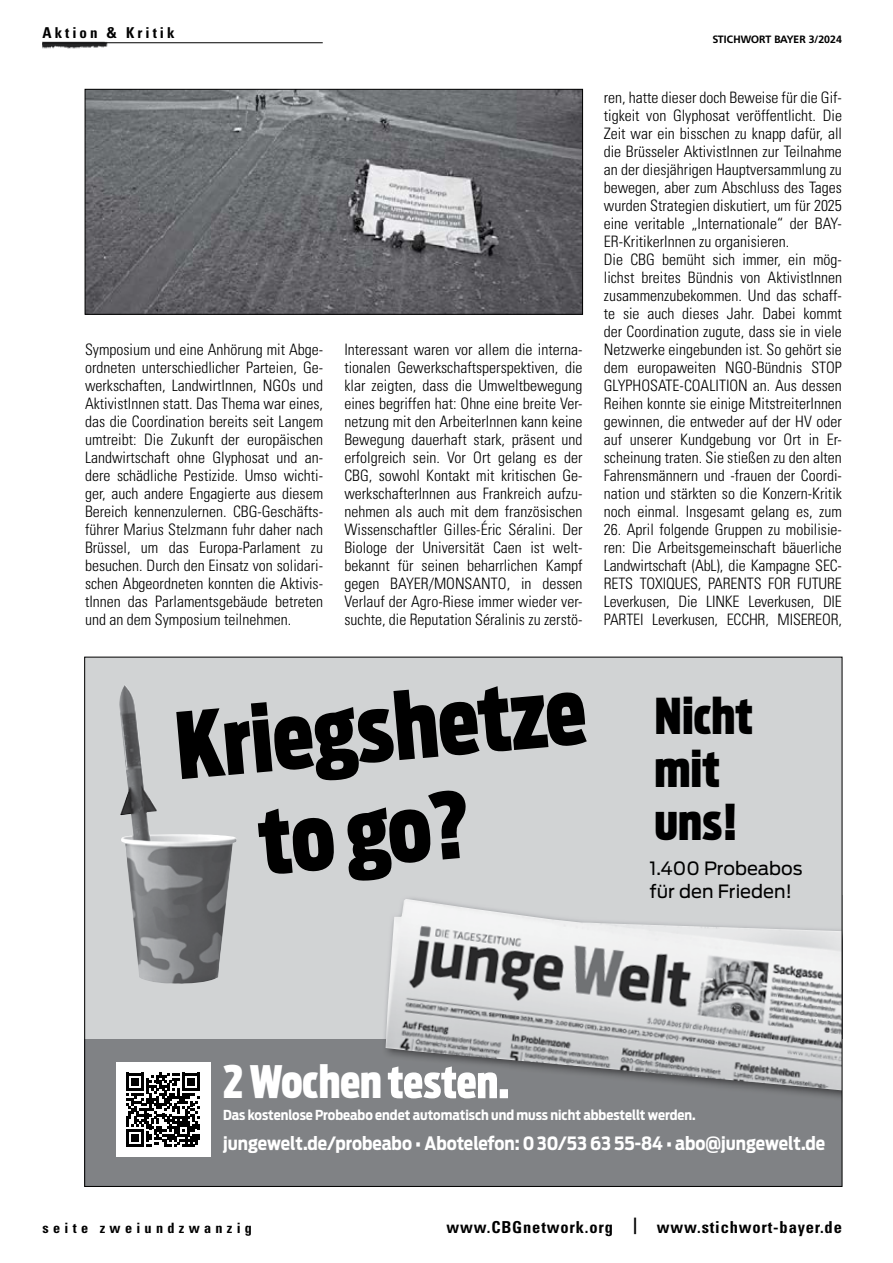
<style>
.page{position:relative;width:893px;height:1263px;background:#fff}
.page>*{position:absolute;margin:0;border:0;box-sizing:border-box;transform-origin:0 0}
.t1{font:900 90.75px/102.8px "Anj W Extra Cond";color:#000;text-align:center}
.t2{font:900 48.9px/53.1px "Anj W Extra Cond";color:#000}
.t3{font:900 44.4px "Anj W Extra Cond";color:#fff}
.t4{font:700 18.15px "Anj W Cond";color:#fff}
.t5{font:18.15px/22.8px "Anj W";color:#000}
.t6{font:700 condensed 16.5px "Univers";letter-spacing:.05em;color:#000}
.t7{font:300 condensed 15.75px/18px "Univers";color:#000;text-align:justify}
.t8{font:700 condensed 15px "Univers";letter-spacing:.2em;color:#000}
.t9{font:700 condensed 14.25px "Univers";letter-spacing:.3em;color:#000}
.t10{font:700 13.65px "Anj W Cond";color:#fff}
.t11{font:700 10.5px "Frutiger BSK";color:#000}
</style>
<div class="page">
<img style="left:43px;top:41px;width:64px;height:8px">
<hr style="left:43px;top:42px;width:280px;height:1px;background:#000">
<img style="left:87px;top:91px;width:494px;height:222px">
<div style="left:85px;top:89px;width:498px;height:226px;border:1px solid #000"></div>
<div style="left:85px;top:657px;width:757px;height:529px;background:#d1d3d4"></div>
<div style="left:85px;top:1039px;width:757px;height:147px;background:#808285"></div>
<div style="left:116px;top:1063px;width:94px;height:94px;background:#fff"></div>
<svg style="left:126px;top:1073px;width:74px;height:74px"></svg>
<img style="left:384px;top:898px;width:456px;height:201px">
<img style="left:384px;top:1064px;width:124px;height:34px">
<img style="left:386px;top:899px;width:454px;height:191px">
<img style="left:119px;top:685px;width:118px;height:299px">
<p class="t8" style="left:43px;top:24px;width:134px">Aktion &amp; Kritik</p>
<p class="t7" style="left:85px;top:341px;width:240px">Symposium und eine Anhörung mit Abge&shy;ordneten unterschiedlicher Parteien, Ge&shy;werkschaften, LandwirtInnen, NGOs und AktivistInnen statt. Das Thema war eines, das die Coordination bereits seit Langem umtreibt: Die Zukunft der europäischen Landwirtschaft ohne Glyphosat und an&shy;dere schädliche Pestizide. Umso wichti&shy;ger, auch andere Engagierte aus diesem Bereich kennenzulernen. CBG-Geschäfts&shy;führer Marius Stelzmann fuhr daher nach Brüssel, um das Europa-Parlament zu besuchen. Durch den Einsatz von solidari&shy;schen Abgeordneten konnten die Aktivis&shy;tInnen das Parlamentsgebäude betreten und an dem Symposium teilnehmen.</p>
<p class="t7" style="left:344px;top:341px;width:240px">Interessant waren vor allem die interna&shy;tionalen Gewerkschaftsperspektiven, die klar zeigten, dass die Umweltbewegung eines begriffen hat: Ohne eine breite Ver&shy;netzung mit den ArbeiterInnen kann keine Bewegung dauerhaft stark, präsent und erfolgreich sein. Vor Ort gelang es der CBG, sowohl Kontakt mit kritischen Ge&shy;werkschafterInnen aus Frankreich aufzu&shy;nehmen als auch mit dem französischen Wissenschaftler Gilles-Éric Séralini. Der Biologe der Universität Caen ist welt&shy;bekannt für seinen beharrlichen Kampf gegen BAYER/MONSANTO, in dessen Verlauf der Agro-Riese immer wieder ver&shy;suchte, die Reputation Séralinis zu zerstö-</p>
<p class="t11" style="left:713px;top:33px;width:131px">STICHWORT BAYER 3/2024</p>
<p class="t7" style="left:604px;top:89px;width:240px;text-align:left">ren, hatte dieser doch Beweise für die Gif&shy;tigkeit von Glyphosat veröffentlicht. Die Zeit war ein bisschen zu knapp dafür, all die Brüsseler AktivistInnen zur Teilnahme an der diesjährigen Hauptversammlung zu bewegen, aber zum Abschluss des Tages wurden Strategien diskutiert, um für 2025 eine veritable „Internationale“ der BAY-ER-KritikerInnen zu organisieren.<br>Die CBG bemüht sich immer, ein mög&shy;lichst breites Bündnis von AktivistInnen zusammenzubekommen. Und das schaff&shy;te sie auch dieses Jahr. Dabei kommt der Coordination zugute, dass sie in viele Netzwerke eingebunden ist. So gehört sie dem europaweiten NGO-Bündnis Stop<br>Glyphosate</p>
<p class="t7" style="left:680px;top:377px;width:20px">-Coalition</p>
<p class="t7" style="left:604px;top:377px;width:240px;text-indent:149px">an. Aus dessen Reihen konnte sie einige MitstreiterInnen gewinnen, die entweder auf der HV oder auf unserer Kundgebung vor Ort in Er&shy;scheinung traten. Sie stießen zu den alten Fahrensmännern und -frauen der Coordi&shy;nation und stärkten so die Konzern-Kritik noch einmal. Insgesamt gelang es, zum</p>
<p class="t7" style="left:604px;top:521px;width:240px">26. April folgende Gruppen zu mobilisie&shy;ren: Die Arbeitsgemeinschaft bäuerliche Landwirtschaft (AbL), die Kampagne Sec&shy;rets</p>
<p class="t7" style="left:604px;top:575px;width:240px;text-align:left;text-indent:164px">For Future<br>Leverkusen, Die LINKE Leverkusen, DIE<br>PARTEI Leverkusen, ECCHR, Misereor</p>
<p class="t7" style="left:838px;top:611px;width:5px">,</p>
<p class="t7" style="left:640px;top:575px;width:15px">Toxiques</p>
<p class="t7" style="left:698px;top:575px;width:26px">, Parents</p>
<h1 class="t1" style="left:171px;top:698px;width:413px;rotate:-5deg">Kriegshetze to go?</h1>
<h2 class="t2" style="left:654px;top:691px;width:100px">Nicht mit uns!</h2>
<p class="t5" style="left:650px;top:857px;width:154px">1.400 Probeabos für den Frieden!</p>
<h3 class="t3" style="left:223px;top:1053px;width:288px">2 Wochen testen.</h3>
<p class="t10" style="left:223px;top:1106px;width:474px">Das kostenlose Probeabo endet automatisch und muss nicht abbestellt werden.</p>
<p class="t4" style="left:223px;top:1131px;width:604px">jungewelt.de/probeabo • Abotelefon: 0 30/53 63 55-84 • abo@jungewelt.de</p>
<p class="t9" style="left:43px;top:1219px;width:211px">seite zweiundzwanzig</p>
<p class="t6" style="left:446px;top:1217px;width:397px">www.CBGnetwork.org | www.stichwort-bayer.de</p>
</div>
